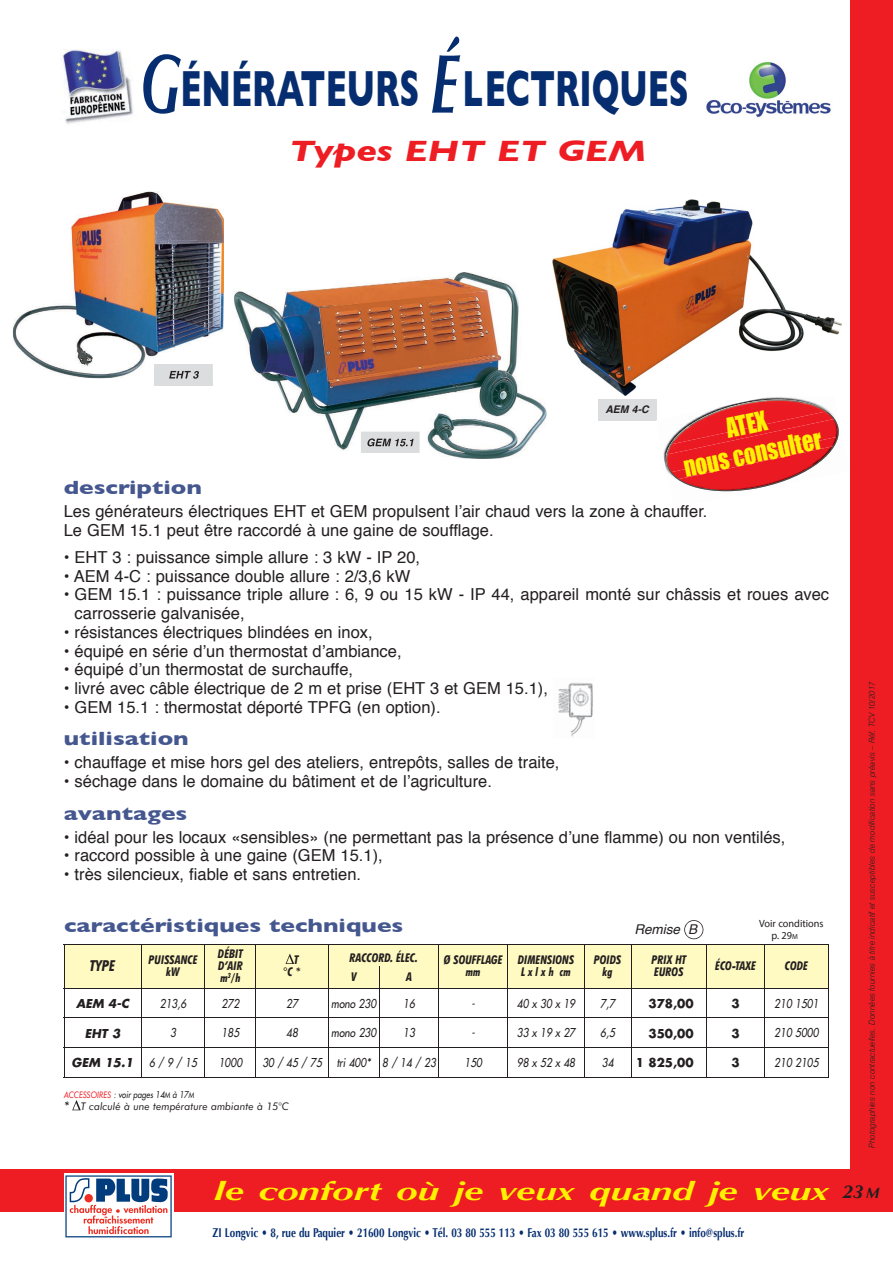
<style>
.page{position:relative;width:893px;height:1263px;background:#fff}
.page>*{position:absolute;margin:0;border:0;box-sizing:border-box;transform-origin:0 0}
.t1{font:700 51.75px "Gill Sans";color:#052d6f;scale:.63 1}
.t2{font:italic 700 30px "Gill Sans";color:#ee1d23;scale:1.25 1}
.t3{font:italic 700 25.5px "Optima";color:#fff101;scale:1.5 1}
.t4{font:25.2px/29.4px "Impact";color:#fff101;text-align:center;scale:.9 1}
.t5{font:700 19.5px "Gill Sans";color:#45578f;scale:1.25 1}
.t6{font:16.5px/18.8px "Helvetica";color:#231f20}
.t7{font:italic 700 condensed 15px "Futura BT";color:#231f20}
.t8{font:italic 13.5px "Helvetica";color:#231f20}
.t9{font:700 12.75px "Optima";color:#052d6f;scale:.78 1}
.t10{font:italic 12px "Futura";color:#231f20;scale:.85 1}
.t11{font:italic 700 condensed 12px/12.3px "Futura BT";color:#231f20;text-align:center}
.t12{font:700 12px "Futura";color:#231f20}
.t13{font:italic 700 12px "Futura";color:#231f20}
.t14{font:italic 10.5px "Futura BT";color:#231f20}
.t15{font:10.5px/12px "Myriad Pro";color:#231f20}
.t16{font:italic 700 10.5px "Helvetica";color:#231f20}
.t17{font:italic 9.15px "Futura";color:#231f20;scale:.85 1}
.t18{font:italic 300 8.25px "Swiss 721 BT";letter-spacing:-.005em;color:#231f20}
.s1{font-family:"Optima";font-style:italic;font-size:84.15px}
.s2{font-size:19.2px;color:#231f20}
.s3{font-size:15px;color:#231f20}
.s4{font-size:7.35px}
.s5{font-family:"Futura BT";font-size:9px;color:#ee1d23}
.s6{font-size:9px}
.s7{font-size:7.65px}
.s8{font-weight:700;font-stretch:condensed;font-size:12px}
</style>
<div class="page">
<div style="left:850px;top:0;width:43px;height:1212px;background:#ee1d23"></div>
<div style="left:0;top:1169px;width:893px;height:43px;background:#ee1d23"></div>
<div style="left:64px;top:1174px;width:109px;height:65px;background:#93acc7"></div>
<svg style="left:65px;top:1175px;width:107px;height:62px;background:#bbb5c4"></svg>
<hr style="left:64px;top:1077px;width:77px;height:1px;background:#231f20">
<hr style="left:141px;top:1077px;width:64px;height:1px;background:#231f20">
<hr style="left:205px;top:1077px;width:51px;height:1px;background:#231f20">
<hr style="left:256px;top:1077px;width:72px;height:1px;background:#231f20">
<hr style="left:328px;top:1077px;width:51px;height:1px;background:#231f20">
<hr style="left:379px;top:1077px;width:60px;height:1px;background:#231f20">
<hr style="left:439px;top:1077px;width:69px;height:1px;background:#231f20">
<hr style="left:508px;top:1077px;width:76px;height:1px;background:#231f20">
<hr style="left:584px;top:1077px;width:47px;height:1px;background:#231f20">
<hr style="left:631px;top:1077px;width:76px;height:1px;background:#231f20">
<hr style="left:707px;top:1077px;width:58px;height:1px;background:#231f20">
<hr style="left:765px;top:1077px;width:64px;height:1px;background:#231f20">
<svg style="left:64px;top:920px;width:765px;height:157px"></svg>
<svg style="left:72px;top:1100px;width:9px;height:10px"></svg>
<div style="left:598px;top:399px;width:58px;height:21px;background:#dcdddf"></div>
<div style="left:154px;top:364px;width:59px;height:21px;background:#dcdddf"></div>
<img style="left:656px;top:397px;width:173px;height:24px">
<img style="left:663px;top:418px;width:7px;height:56px">
<img style="left:666px;top:455px;width:1px;height:17px">
<img style="left:679px;top:472px;width:82px;height:7px">
<img style="left:667px;top:419px;width:168px;height:53px">
<img style="left:761px;top:446px;width:73px;height:41px">
<svg style="left:833px;top:437px;width:5px;height:9px"></svg>
<img style="left:678px;top:479px;width:83px;height:12px">
<svg style="left:670px;top:472px;width:9px;height:7px"></svg>
<svg style="left:666px;top:444px;width:6px;height:11px"></svg>
<img style="left:671px;top:400px;width:155px;height:44px">
<svg style="left:825px;top:411px;width:10px;height:8px"></svg>
<img style="left:833px;top:419px;width:5px;height:18px">
<img style="left:706px;top:61px;width:125px;height:56px">
<img style="left:558px;top:683px;width:35px;height:54px">
<img style="left:13px;top:191px;width:211px;height:187px">
<img style="left:154px;top:364px;width:59px;height:14px">
<img style="left:169px;top:371px;width:30px;height:7px">
<img style="left:553px;top:200px;width:289px;height:196px">
<img style="left:234px;top:272px;width:313px;height:187px">
<img style="left:361px;top:432px;width:58px;height:21px">
<img style="left:367px;top:438px;width:47px;height:8px">
<img style="left:62px;top:50px;width:71px;height:74px">
<h1 class="t1" style="left:140px;top:48px;width:872px"><span class="s1">G</span>ÉNÉRATEURS <span class="s1">É</span>LECTRIQUES</h1>
<h2 class="t2" style="left:289px;top:133px;width:287px">Types EHT ET GEM</h2>
<p class="t16" style="left:605px;top:401px;width:45px">AEM 4-C</p>
<h3 class="t4" style="left:675px;top:424px;width:158px;rotate:-12deg">ATEX<br>nous consulter</h3>
<p class="t5" style="left:64px;top:472px;width:112px">description</p>
<p class="t6" style="left:64px;top:502px;width:645px">Les générateurs électriques EHT et GEM propulsent l’air chaud vers la zone à chauffer.<br>Le GEM 15.1 peut être raccordé à une gaine de soufflage.</p>
<p class="t6" style="left:64px;top:548px;width:358px">• EHT 3 : puissance simple allure : 3 kW - IP 20,</p>
<p class="t6" style="left:64px;top:567px;width:348px">• AEM 4-C : puissance double allure : 2/3,6 kW</p>
<p class="t6" style="left:75px;top:586px;width:756px;text-indent:-11px">• GEM 15.1 : puissance triple allure : 6, 9 ou 15 kW - IP 44, appareil monté sur châssis et roues avec carrosserie galvanisée,</p>
<p class="t6" style="left:64px;top:623px;width:310px">• résistances électriques blindées en inox,</p>
<p class="t6" style="left:64px;top:642px;width:339px">• équipé en série d’un thermostat d’ambiance,</p>
<p class="t6" style="left:64px;top:661px;width:291px">• équipé d’un thermostat de surchauffe,</p>
<p class="t6" style="left:64px;top:679px;width:486px">• livré avec câble électrique de 2 m et prise (EHT 3 et GEM 15.1),</p>
<p class="t6" style="left:64px;top:698px;width:378px">• GEM 15.1 : thermostat déporté TPFG (en option).</p>
<p class="t5" style="left:64px;top:723px;width:102px">utilisation</p>
<p class="t6" style="left:64px;top:754px;width:497px">• chauffage et mise hors gel des ateliers, entrepôts, salles de traite,</p>
<p class="t6" style="left:64px;top:772px;width:430px">• séchage dans le domaine du bâtiment et de l’agriculture.</p>
<p class="t5" style="left:64px;top:798px;width:100px">avantages</p>
<p class="t6" style="left:64px;top:828px;width:723px">• idéal pour les locaux «sensibles» (ne permettant pas la présence d’une flamme) ou non ventilés,</p>
<p class="t6" style="left:64px;top:847px;width:320px">• raccord possible à une gaine (GEM 15.1),</p>
<p class="t6" style="left:64px;top:865px;width:299px">• très silencieux, fiable et sans entretien.</p>
<p class="t18" style="left:867px;top:1148px;width:468px;rotate:-90deg">Photographies non contractuelles. Données fournies à titre indicatif et susceptibles de modification sans préavis – Réf. TCV 10/2017</p>
<h3 class="t3" style="left:214px;top:1176px;width:445px">le confort où je veux quand je veux <span class="s2">23</span> <span class="s3">M</span></h3>
<p class="t9" style="left:213px;top:1226px;width:683px">ZI Longvic • 8, rue du Paquier • 21600 Longvic • Tél. 03 80 555 113 • Fax 03 80 555 615 • www.splus.fr • info@splus.fr</p>
<p class="t5" style="left:64px;top:910px;width:273px">caractéristiques techniques</p>
<p class="t8" style="left:634px;top:918px;width:64px">Remise B</p>
<p class="t15" style="left:771px;top:917px;width:54px;text-indent:-12px">Voir conditions p. 29<span class="s4">M</span></p>
<p class="t7" style="left:90px;top:957px;width:27px">TYPE</p>
<p class="t11" style="left:149px;top:953px;width:50px">PUISSANCE kW</p>
<p class="t11" style="left:218px;top:947px;width:26px;text-align:justify">DÉBIT D’AIR m<sup>3</sup>/h</p>
<p class="t11" style="left:283px;top:953px;width:19px;text-align:right">T<br>°C *</p>
<p class="t11" style="left:349px;top:952px;width:70px">RACCORD. ÉLEC.</p>
<p class="t11" style="left:444px;top:953px;width:60px">Ø SOUFFLAGE mm</p>
<p class="t11" style="left:518px;top:953px;width:58px;text-align:left">DIMENSIONS<br>L x l x h cm</p>
<p class="t11" style="left:594px;top:953px;width:29px">POIDS kg</p>
<p class="t11" style="left:651px;top:953px;width:36px;text-align:left">PRIX HT<br>EUROS</p>
<p class="t11" style="left:715px;top:959px;width:42px">ÉCO-TAXE</p>
<p class="t11" style="left:785px;top:959px;width:25px">CODE</p>
<p class="t11" style="left:351px;top:971px;width:7px">V</p>
<p class="t11" style="left:406px;top:971px;width:7px">A</p>
<p class="t13" style="left:76px;top:995px;width:55px">AEM 4-C</p>
<p class="t10" style="left:160px;top:995px;width:33px">213,6</p>
<p class="t10" style="left:222px;top:995px;width:22px">272</p>
<p class="t10" style="left:286px;top:995px;width:15px">27</p>
<p class="t10" style="left:331px;top:995px;width:55px">mono 230</p>
<p class="t10" style="left:403px;top:995px;width:15px">16</p>
<p class="t10" style="left:472px;top:995px;width:5px">-</p>
<p class="t10" style="left:517px;top:995px;width:70px">40 x 30 x 19</p>
<p class="t10" style="left:600px;top:995px;width:19px">7,7</p>
<p class="t12" style="left:648px;top:995px;width:47px">378,00</p>
<p class="t12" style="left:731px;top:995px;width:10px">3</p>
<p class="t10" style="left:774px;top:995px;width:54px">210 1501</p>
<p class="t13" style="left:85px;top:1025px;width:37px">EHT 3</p>
<p class="t10" style="left:170px;top:1025px;width:8px">3</p>
<p class="t10" style="left:222px;top:1025px;width:22px">185</p>
<p class="t10" style="left:286px;top:1025px;width:15px">48</p>
<p class="t10" style="left:331px;top:1025px;width:55px">mono 230</p>
<p class="t10" style="left:403px;top:1025px;width:15px">13</p>
<p class="t10" style="left:472px;top:1025px;width:5px">-</p>
<p class="t10" style="left:517px;top:1025px;width:70px">33 x 19 x 27</p>
<p class="t10" style="left:600px;top:1025px;width:19px">6,5</p>
<p class="t12" style="left:648px;top:1025px;width:47px">350,00</p>
<p class="t12" style="left:731px;top:1025px;width:10px">3</p>
<p class="t10" style="left:774px;top:1025px;width:54px">210 5000</p>
<p class="t13" style="left:72px;top:1054px;width:63px">GEM 15.1</p>
<p class="t10" style="left:149px;top:1055px;width:58px">6 / 9 / 15</p>
<p class="t10" style="left:219px;top:1055px;width:29px">1000</p>
<p class="t10" style="left:262px;top:1055px;width:206px">30 / 45 / 75 tri 400* 8 / 14 / 23</p>
<p class="t10" style="left:464px;top:1055px;width:22px">150</p>
<p class="t10" style="left:517px;top:1055px;width:70px">98 x 52 x 48</p>
<p class="t10" style="left:602px;top:1055px;width:15px">34</p>
<p class="t12" style="left:636px;top:1054px;width:60px">1 825,00</p>
<p class="t12" style="left:731px;top:1054px;width:10px">3</p>
<p class="t10" style="left:774px;top:1055px;width:54px">210 2105</p>
<p class="t17" style="left:64px;top:1088px;width:154px"><span class="s5">ACCESSOIRES</span> <span class="s6">:</span> voir pages 14<span class="s7">M</span> à 17<span class="s7">M</span></p>
<p class="t14" style="left:64px;top:1100px;width:226px"><span class="s8">*</span> T calculé à une température ambiante à 15°C</p>
</div>
